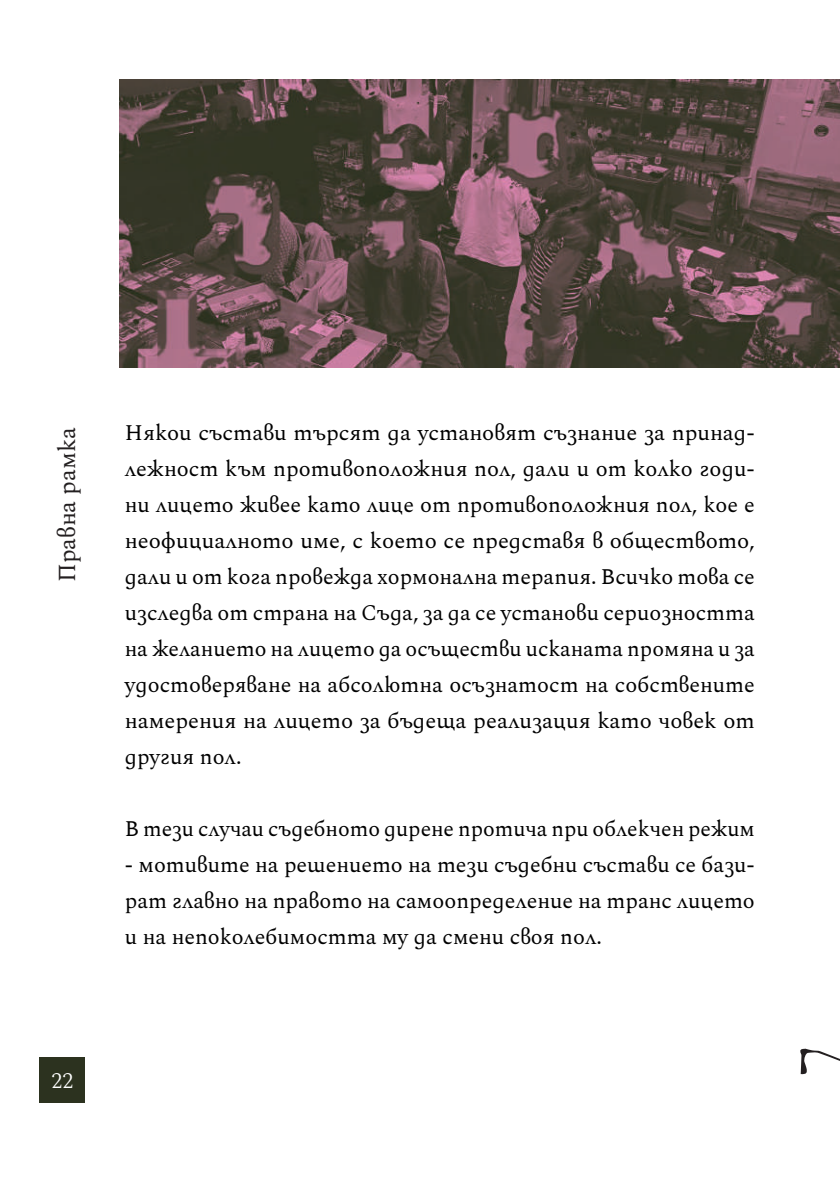
<style>
.page{position:relative;width:840px;height:1191px;background:#fff}
.page>*{position:absolute;margin:0;border:0;box-sizing:border-box;transform-origin:0 0}
.t1{font:24px "Spectral";color:#231f20}
.t2{font:22px/36px "Spectral";color:#000;text-align:justify}
.t3{font:300 22px "Spectral";color:#fff}
</style>
<div class="page">
<div style="left:40px;top:1057px;width:45px;height:46px;background:#2c321f"></div>
<svg style="left:800px;top:1048px;width:39px;height:27px"></svg>
<img style="left:119px;top:79px;width:720px;height:288px">
<p class="t1" style="left:50px;top:582px;width:156px;rotate:-90deg">Правна рамка</p>
<p class="t2" style="left:125px;top:412px;width:631px">Някои състави търсят да установят съзнание за принад&shy;лежност към противоположния пол, дали и от колко годи&shy;ни лицето живее като лице от противоположния пол, кое е неофициалното име, с което се представя в обществото, дали и от кога провежда хормонална терапия. Всичко това се изследва от страна на Съда, за да се установи сериозността на желанието на лицето да осъществи исканата промяна и за удостоверяване на абсолютна осъзнатост на собствените намерения на лицето за бъдеща реализация като човек от другия пол.</p>
<p class="t3" style="left:51px;top:1064px;width:23px">22</p>
<p class="t2" style="left:125px;top:808px;width:631px">В тези случаи съдебното дирене протича при облекчен режим</p>
<p class="t2" style="left:125px;top:844px;width:631px">- мотивите на решението на тези съдебни състави се бази&shy;рат главно на правото на самоопределение на транс лицето и на непоколебимостта му да смени своя пол.</p>
</div>
